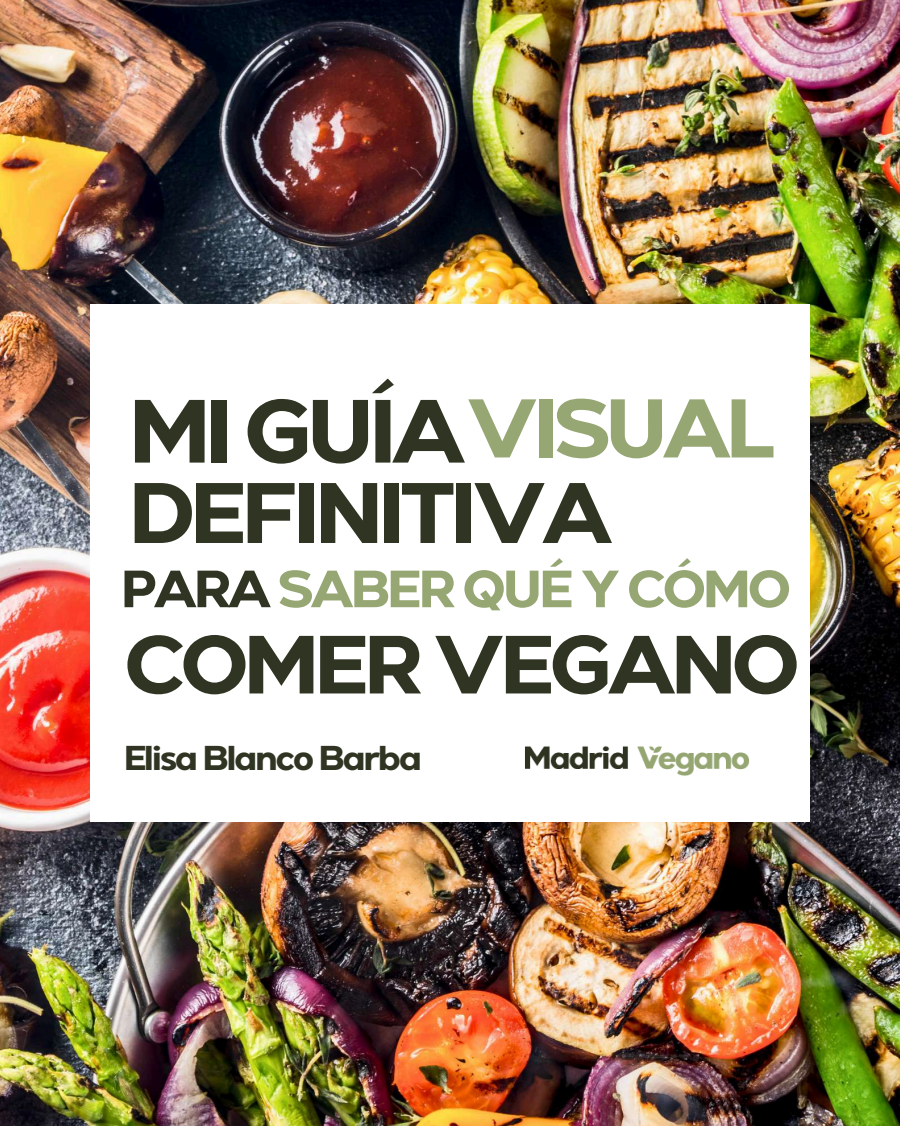
<style>
.page{position:relative;width:900px;height:1126px;background:#fff}
.page>*{position:absolute;margin:0;border:0;box-sizing:border-box;transform-origin:0 0}
.t1{font:700 89.5px "Giga Sans";letter-spacing:-.075em;color:#2d3320}
.t2{font:700 85.5px "Giga Sans";letter-spacing:-.07em;color:#2d3320}
.t3{font:700 82.9px "Giga Sans";letter-spacing:-.075em;color:#95a672}
.t4{font:700 82.2px "Giga Sans";letter-spacing:-.07em;color:#2d3320}
.t5{font:700 52.2px "Giga Sans";letter-spacing:-.07em;color:#95a672}
.t6{font:700 34.4px "Giga Sans";letter-spacing:-.07em;color:#2d3320}
.s1{color:#2d3320}
</style>
<div class="page">
<img style="left:0;top:0;width:900px;height:1125px">
<img style="left:90px;top:304px;width:720px;height:516px">
<img style="left:484px;top:737px;width:306px;height:46px">
<h1 class="t1" style="left:128px;top:400px;width:340px">MI GUÍA</h1>
<h2 class="t2" style="left:128px;top:483px;width:487px">DEFINITIVA</h2>
<h3 class="t3" style="left:466px;top:399px;width:312px">VISUAL</h3>
<p class="t5" style="left:121px;top:570px;width:672px"><span class="s1">PARA</span> SABER QUÉ Y CÓMO</p>
<h3 class="t4" style="left:124px;top:635px;width:678px">COMER VEGANO</h3>
<p class="t6" style="left:123px;top:745px;width:301px">Elisa Blanco Barba</p>
</div>
